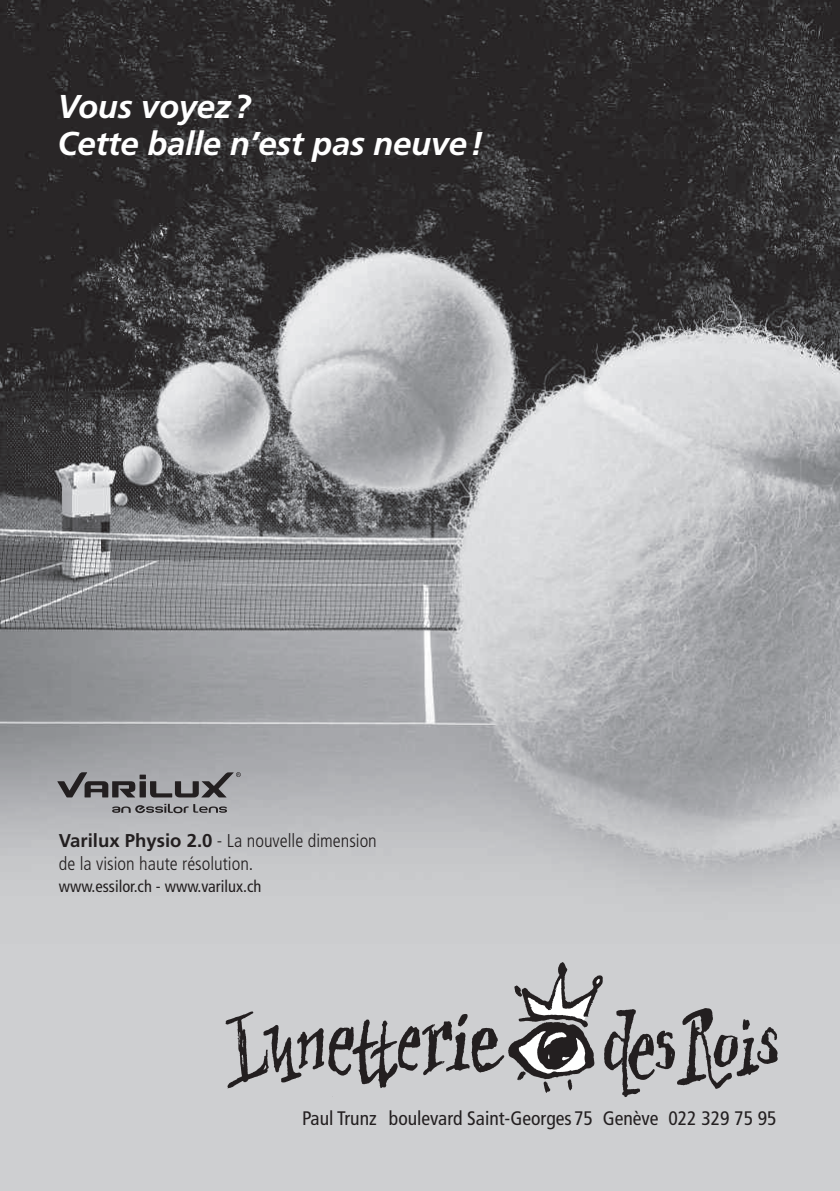
<style>
.page{position:relative;width:840px;height:1191px;background:#fff}
.page>*{position:absolute;margin:0;border:0;box-sizing:border-box;transform-origin:0 0}
.t1{font:33px/37px "Frutiger Bold Italic+EAUNFA";letter-spacing:-.01em;color:#fff}
.t2{font:19.6px "Frutiger Cn+AAPZKP";color:#231f20}
.t3{font:18.6px/22.6px "Frutiger Light Cn+GGIPUL";color:#231f20}
.t4{font:16.4px "Frutiger Cn+AAPZKP";color:#231f20}
.s1{font-family:"Frutiger Bold+YVONYL"}
</style>
<div class="page">
<img style="left:0;top:0;width:839px;height:1191px">
<svg style="left:225px;top:962px;width:552px;height:135px;background:#b0b0b2"></svg>
<svg style="left:57px;top:772px;width:184px;height:25px;background:#7b7a7d"></svg>
<svg style="left:112px;top:804px;width:115px;height:9px"></svg>
<h1 class="t1" style="left:57px;top:90px;width:427px">Vous voyez ?<br>Cette balle n’est pas neuve !</h1>
<p class="t3" style="left:59px;top:831px;width:319px"><span class="s1">Varilux Physio 2.0</span> - La nouvelle dimension de la vision haute résolution.</p>
<p class="t4" style="left:59px;top:879px;width:204px">www.essilor.ch - www.varilux.ch</p>
<p class="t2" style="left:302px;top:1110px;width:475px">Paul Trunz boulevard Saint-Georges 75 Genève 022 329 75 95</p>
</div>
